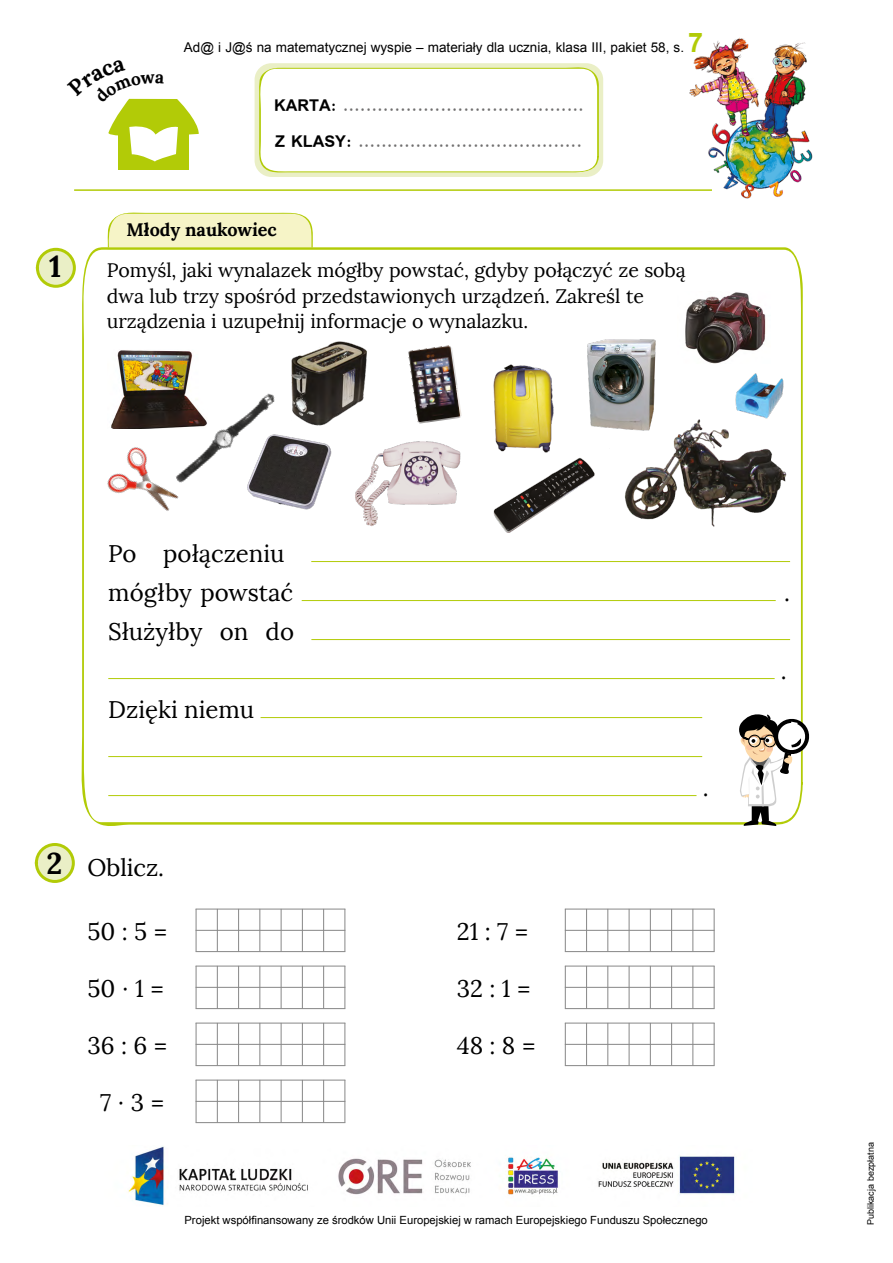
<style>
.page{position:relative;width:893px;height:1263px;background:#fff}
.page>*{position:absolute;margin:0;border:0;box-sizing:border-box;transform-origin:0 0}
.t1{font:700 30px "Lora";color:#000}
.t2{font:24px/39px "Lora";color:#000}
.t3{font:19.5px/25.5px "Lora";letter-spacing:-.005em;color:#000}
.t4{font:700 18px/35.2px "Simplified Arabic";color:#706f6f}
.t5{font:700 18px "Lora";color:#000}
.t6{font:13.5px "Arial";color:#000}
.t7{font:11.25px "Arial";color:#000}
.t8{font:9px "Arial";color:#000}
.s1{font-weight:700;font-size:27px;color:#b2cb07}
.s2{color:#000}
</style>
<div class="page">
<hr style="left:74px;top:189px;width:638px;height:2px;background:#b2cb07">
<img style="left:687px;top:38px;width:126px;height:161px">
<div style="left:255px;top:63px;width:348px;height:114px;background:#eaefc6;border-radius:17px"></div>
<div style="left:119px;top:117px;width:70px;height:53px;background:#b2cb07"></div>
<img style="left:128px;top:1146px;width:608px;height:60px">
<svg style="left:34px;top:843px;width:41px;height:40px"></svg>
<svg style="left:35px;top:247px;width:41px;height:41px"></svg>
<hr style="left:196px;top:909px;width:1px;height:42px;background:#878787">
<hr style="left:217px;top:909px;width:1px;height:42px;background:#878787">
<hr style="left:238px;top:909px;width:1px;height:42px;background:#878787">
<hr style="left:259px;top:909px;width:1px;height:42px;background:#878787">
<hr style="left:281px;top:909px;width:1px;height:42px;background:#878787">
<hr style="left:302px;top:909px;width:1px;height:42px;background:#878787">
<hr style="left:323px;top:909px;width:1px;height:42px;background:#878787">
<hr style="left:344px;top:909px;width:1px;height:42px;background:#878787">
<hr style="left:196px;top:930px;width:149px;height:1px;background:#878787">
<hr style="left:196px;top:909px;width:149px;height:1px;background:#878787">
<hr style="left:196px;top:951px;width:149px;height:1px;background:#878787">
<hr style="left:196px;top:966px;width:1px;height:42px;background:#878787">
<hr style="left:217px;top:966px;width:1px;height:42px;background:#878787">
<hr style="left:238px;top:966px;width:1px;height:42px;background:#878787">
<hr style="left:259px;top:966px;width:1px;height:42px;background:#878787">
<hr style="left:281px;top:966px;width:1px;height:42px;background:#878787">
<hr style="left:302px;top:966px;width:1px;height:42px;background:#878787">
<hr style="left:323px;top:966px;width:1px;height:42px;background:#878787">
<hr style="left:344px;top:966px;width:1px;height:42px;background:#878787">
<hr style="left:196px;top:987px;width:149px;height:1px;background:#878787">
<hr style="left:196px;top:966px;width:149px;height:1px;background:#878787">
<hr style="left:196px;top:1008px;width:149px;height:1px;background:#878787">
<hr style="left:196px;top:1023px;width:1px;height:42px;background:#878787">
<hr style="left:217px;top:1023px;width:1px;height:42px;background:#878787">
<hr style="left:238px;top:1023px;width:1px;height:42px;background:#878787">
<hr style="left:259px;top:1023px;width:1px;height:42px;background:#878787">
<hr style="left:281px;top:1023px;width:1px;height:42px;background:#878787">
<hr style="left:302px;top:1023px;width:1px;height:42px;background:#878787">
<hr style="left:323px;top:1023px;width:1px;height:42px;background:#878787">
<hr style="left:344px;top:1023px;width:1px;height:42px;background:#878787">
<hr style="left:196px;top:1044px;width:149px;height:1px;background:#878787">
<hr style="left:196px;top:1023px;width:149px;height:1px;background:#878787">
<hr style="left:196px;top:1065px;width:149px;height:1px;background:#878787">
<hr style="left:196px;top:1080px;width:1px;height:42px;background:#878787">
<hr style="left:217px;top:1080px;width:1px;height:42px;background:#878787">
<hr style="left:238px;top:1080px;width:1px;height:42px;background:#878787">
<hr style="left:259px;top:1080px;width:1px;height:42px;background:#878787">
<hr style="left:281px;top:1080px;width:1px;height:42px;background:#878787">
<hr style="left:302px;top:1080px;width:1px;height:42px;background:#878787">
<hr style="left:323px;top:1080px;width:1px;height:42px;background:#878787">
<hr style="left:344px;top:1080px;width:1px;height:42px;background:#878787">
<hr style="left:196px;top:1101px;width:149px;height:1px;background:#878787">
<hr style="left:196px;top:1080px;width:149px;height:1px;background:#878787">
<hr style="left:196px;top:1122px;width:149px;height:1px;background:#878787">
<hr style="left:565px;top:909px;width:1px;height:42px;background:#878787">
<hr style="left:586px;top:909px;width:1px;height:42px;background:#878787">
<hr style="left:607px;top:909px;width:1px;height:42px;background:#878787">
<hr style="left:629px;top:909px;width:1px;height:42px;background:#878787">
<hr style="left:650px;top:909px;width:1px;height:42px;background:#878787">
<hr style="left:671px;top:909px;width:1px;height:42px;background:#878787">
<hr style="left:692px;top:909px;width:1px;height:42px;background:#878787">
<hr style="left:714px;top:909px;width:1px;height:42px;background:#878787">
<hr style="left:565px;top:930px;width:150px;height:1px;background:#878787">
<hr style="left:565px;top:909px;width:150px;height:1px;background:#878787">
<hr style="left:565px;top:951px;width:150px;height:1px;background:#878787">
<hr style="left:565px;top:966px;width:1px;height:42px;background:#878787">
<hr style="left:586px;top:966px;width:1px;height:42px;background:#878787">
<hr style="left:607px;top:966px;width:1px;height:42px;background:#878787">
<hr style="left:629px;top:966px;width:1px;height:42px;background:#878787">
<hr style="left:650px;top:966px;width:1px;height:42px;background:#878787">
<hr style="left:671px;top:966px;width:1px;height:42px;background:#878787">
<hr style="left:692px;top:966px;width:1px;height:42px;background:#878787">
<hr style="left:714px;top:966px;width:1px;height:42px;background:#878787">
<hr style="left:565px;top:987px;width:150px;height:1px;background:#878787">
<hr style="left:565px;top:966px;width:150px;height:1px;background:#878787">
<hr style="left:565px;top:1008px;width:150px;height:1px;background:#878787">
<hr style="left:565px;top:1023px;width:1px;height:42px;background:#878787">
<hr style="left:586px;top:1023px;width:1px;height:42px;background:#878787">
<hr style="left:607px;top:1023px;width:1px;height:42px;background:#878787">
<hr style="left:629px;top:1023px;width:1px;height:42px;background:#878787">
<hr style="left:650px;top:1023px;width:1px;height:42px;background:#878787">
<hr style="left:671px;top:1023px;width:1px;height:42px;background:#878787">
<hr style="left:692px;top:1023px;width:1px;height:42px;background:#878787">
<hr style="left:714px;top:1023px;width:1px;height:42px;background:#878787">
<hr style="left:565px;top:1044px;width:150px;height:1px;background:#878787">
<hr style="left:565px;top:1023px;width:150px;height:1px;background:#878787">
<hr style="left:565px;top:1065px;width:150px;height:1px;background:#878787">
<svg style="left:107px;top:212px;width:206px;height:35px;background:#f4f3c3"></svg>
<svg style="left:81px;top:247px;width:722px;height:579px"></svg>
<svg style="left:736px;top:710px;width:74px;height:116px"></svg>
<hr style="left:311px;top:561px;width:479px;height:1px;background:#b2cb07">
<hr style="left:302px;top:600px;width:474px;height:1px;background:#b2cb07">
<hr style="left:311px;top:639px;width:479px;height:1px;background:#b2cb07">
<hr style="left:108px;top:678px;width:667px;height:1px;background:#b2cb07">
<hr style="left:261px;top:717px;width:441px;height:1px;background:#b2cb07">
<hr style="left:108px;top:756px;width:594px;height:1px;background:#b2cb07">
<hr style="left:108px;top:795px;width:588px;height:1px;background:#b2cb07">
<img style="left:107px;top:349px;width:101px;height:80px">
<img style="left:581px;top:338px;width:80px;height:93px">
<img style="left:408px;top:345px;width:54px;height:79px">
<img style="left:619px;top:408px;width:171px;height:125px">
<img style="left:678px;top:291px;width:96px;height:72px">
<img style="left:243px;top:429px;width:95px;height:85px">
<img style="left:100px;top:439px;width:95px;height:90px">
<img style="left:492px;top:448px;width:117px;height:89px">
<img style="left:350px;top:437px;width:115px;height:89px">
<img style="left:730px;top:367px;width:60px;height:57px">
<img style="left:286px;top:340px;width:85px;height:88px">
<img style="left:483px;top:355px;width:80px;height:106px">
<img style="left:136px;top:372px;width:168px;height:134px">
<svg style="left:108px;top:98px;width:91px;height:63px"></svg>
<svg style="left:256px;top:67px;width:345px;height:107px;background:#fbfcf5"></svg>
<h1 class="t1" style="left:49px;top:247px;width:14px">1</h1>
<p class="t6" style="left:184px;top:38px;width:521px">Ad@ i J@ś na matematycznej wyspie – materiały dla ucznia, klasa III, pakiet 58, s. <span class="s1">7</span></p>
<p class="t4" style="left:274px;top:88px;width:311px"><span class="s2">KARTA:</span> ..........................................<br><span class="s2">Z KLASY:</span> .......................................</p>
<p class="t5" style="left:126px;top:218px;width:152px">Młody naukowiec</p>
<p class="t3" style="left:107px;top:258px;width:580px">Pomyśl, jaki wynalazek mógłby powstać, gdyby połączyć ze sobą dwa lub trzy spośród przedstawionych urządzeń. Zakreśl te urządzenia i uzupełnij informacje o wynalazku.</p>
<p class="t2" style="left:108px;top:534px;width:186px">Po połączeniu mógłby powstać</p>
<p class="t2" style="left:108px;top:612px;width:187px">Służyłby on do</p>
<p class="t2" style="left:108px;top:690px;width:147px">Dzięki niemu</p>
<h1 class="t1" style="left:46px;top:844px;width:17px">2</h1>
<p class="t2" style="left:88px;top:848px;width:78px">Oblicz.</p>
<p class="t2" style="left:88px;top:912px;width:82px">50 : 5 =</p>
<p class="t2" style="left:88px;top:969px;width:78px">50 ∙ 1 =</p>
<p class="t2" style="left:88px;top:1026px;width:82px">36 : 6 =</p>
<p class="t2" style="left:100px;top:1083px;width:66px">7 ∙ 3 =</p>
<p class="t2" style="left:457px;top:912px;width:73px">21 : 7 =</p>
<p class="t2" style="left:457px;top:969px;width:76px">32 : 1 =</p>
<p class="t2" style="left:457px;top:1026px;width:81px">48 : 8 =</p>
<p class="t2" style="left:703px;top:768px;width:7px">.</p>
<p class="t7" style="left:184px;top:1212px;width:525px">Projekt współfinansowany ze środków Unii Europejskiej w ramach Europejskiego Funduszu Społecznego</p>
<p class="t2" style="left:784px;top:573px;width:7px">.</p>
<p class="t2" style="left:781px;top:651px;width:7px">.</p>
<p class="t8" style="left:864px;top:1225px;width:84px;rotate:-90deg">Publikacja bezpłatna</p>
</div>
